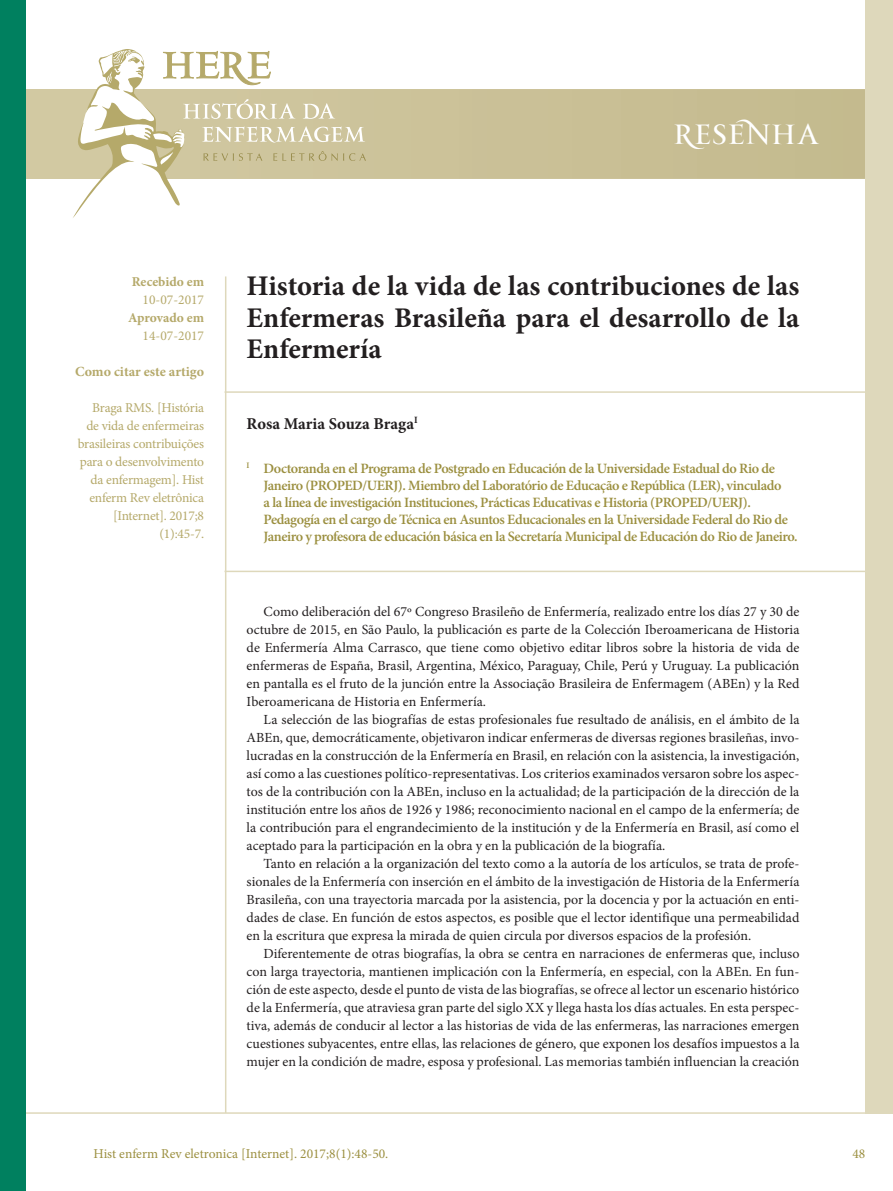
<style>
.page{position:relative;width:893px;height:1191px;background:#fff}
.page>*{position:absolute;margin:0;border:0;box-sizing:border-box;transform-origin:0 0}
.t1{font:700 28.5px/31.5px "Minion Pro";color:#231f20;text-align:justify}
.t2{font:27px "PF Monumenta Pro";letter-spacing:-.005em;color:#fff}
.t3{font:700 16.5px "Minion Pro";color:#231f20}
.t4{font:600 14.25px/17.1px "Minion Pro";letter-spacing:-.03em;color:#9b8f3f}
.t5{font:13.95px/18px "Minion Pro";color:#231f20;text-align:justify}
.t6{font:700 13.95px "Minion Pro";color:#b5a96a}
.t7{font:13.5px/18px "Minion Pro";letter-spacing:-.015em;color:#b5a96a;text-align:right}
.t8{font:13.5px "Minion Pro";color:#9b8f3f}
.t9{font:700 13.5px "Minion Pro";letter-spacing:-.005em;color:#b5a96a}
</style>
<div class="page">
<svg style="left:26px;top:89px;width:839px;height:90px;background:#c9bf95"></svg>
<hr style="left:225px;top:276px;width:1px;height:837px;background:#ded8bb">
<div style="left:865px;top:0;width:28px;height:1113px;background:#ded8bb"></div>
<hr style="left:0;top:1112px;width:893px;height:1px;background:#ded8bb">
<div style="left:0;top:0;width:26px;height:1191px;background:#00805f"></div>
<svg style="left:71px;top:49px;width:294px;height:169px"></svg>
<hr style="left:225px;top:391px;width:668px;height:2px;background:#ded8bb">
<hr style="left:225px;top:570px;width:668px;height:2px;background:#ded8bb">
<h2 class="t2" style="left:673px;top:117px;width:148px">RESENHA</h2>
<p class="t9" style="left:132px;top:272px;width:74px">Recebido em</p>
<p class="t7" style="left:143px;top:291px;width:63px">10-07-2017</p>
<p class="t9" style="left:128px;top:308px;width:77px">Aprovado em</p>
<p class="t7" style="left:143px;top:327px;width:63px">14-07-2017</p>
<p class="t6" style="left:75px;top:362px;width:131px">Como citar este artigo</p>
<p class="t7" style="left:78px;top:399px;width:128px">Braga RMS. [História de vida de enfermeiras brasileiras contribuições para o desenvolvimento da enfermagem]. Hist enferm Rev eletrônica [Internet]. 2017;8 (1):45-7.</p>
<h1 class="t1" style="left:247px;top:270px;width:554px">Historia de la vida de las contribuciones de las Enfermeras Brasileña para el desarrollo de la Enfermería</h1>
<p class="t3" style="left:247px;top:412px;width:173px">Rosa Maria Souza Braga<sup>I</sup></p>
<p class="t4" style="left:264px;top:459px;width:535px;text-indent:-17px"><sup>I</sup> Doctoranda en el Programa de Postgrado en Educación de la Universidade Estadual do Rio de Janeiro (PROPED/UERJ). Miembro del Laboratório de Educação e República (LER), vinculado<br>a la línea de investigación Instituciones, Prácticas Educativas e Historia (PROPED/UERJ).<br>Pedagogía en el cargo de Técnica en Asuntos Educacionales en la Universidade Federal do Rio de Janeiro y profesora de educación básica en la Secretaría Municipal de Educación do Rio de Janeiro.</p>
<p class="t5" style="left:247px;top:603px;width:554px;text-indent:17px">Como deliberación del 67º Congreso Brasileño de Enfermería, realizado entre los días 27 y 30 de octubre de 2015, en São Paulo, la publicación es parte de la Colección Iberoamericana de Historia de Enfermería Alma Carrasco, que tiene como objetivo editar libros sobre la historia de vida de enfermeras de España, Brasil, Argentina, México, Paraguay, Chile, Perú y Uruguay. La publicación en pantalla es el fruto de la junción entre la Associação Brasileira de Enfermagem (ABEn) y la Red Iberoamericana de Historia en Enfermería.</p>
<p class="t5" style="left:247px;top:711px;width:554px;text-indent:17px">La selección de las biografías de estas profesionales fue resultado de análisis, en el ámbito de la ABEn, que, democráticamente, objetivaron indicar enfermeras de diversas regiones brasileñas, invo&shy;lucradas en la construcción de la Enfermería en Brasil, en relación con la asistencia, la investigación, así como a las cuestiones político-representativas. Los criterios examinados versaron sobre los aspec&shy;tos de la contribución con la ABEn, incluso en la actualidad; de la participación de la dirección de la institución entre los años de 1926 y 1986; reconocimiento nacional en el campo de la enfermería; de la contribución para el engrandecimiento de la institución y de la Enfermería en Brasil, así como el aceptado para la participación en la obra y en la publicación de la biografía.</p>
<p class="t5" style="left:247px;top:855px;width:554px;text-indent:17px">Tanto en relación a la organización del texto como a la autoría de los artículos, se trata de profe&shy;sionales de la Enfermería con inserción en el ámbito de la investigación de Historia de la Enfermería Brasileña, con una trayectoria marcada por la asistencia, por la docencia y por la actuación en enti&shy;dades de clase. En función de estos aspectos, es posible que el lector identifique una permeabilidad en la escritura que expresa la mirada de quien circula por diversos espacios de la profesión.</p>
<p class="t5" style="left:247px;top:945px;width:554px;text-indent:17px">Diferentemente de otras biografías, la obra se centra en narraciones de enfermeras que, incluso con larga trayectoria, mantienen implicación con la Enfermería, en especial, con la ABEn. En fun&shy;ción de este aspecto, desde el punto de vista de las biografías, se ofrece al lector un escenario histórico de la Enfermería, que atraviesa gran parte del siglo XX y llega hasta los días actuales. En esta perspec&shy;tiva, además de conducir al lector a las historias de vida de las enfermeras, las narraciones emergen cuestiones subyacentes, entre ellas, las relaciones de género, que exponen los desafíos impuestos a la mujer en la condición de madre, esposa y profesional. Las memorias también influencian la creación</p>
<p class="t8" style="left:94px;top:1144px;width:296px">Hist enferm Rev eletronica [Internet]. 2017;8(1):48-50.</p>
<p class="t8" style="left:852px;top:1144px;width:14px">48</p>
</div>
